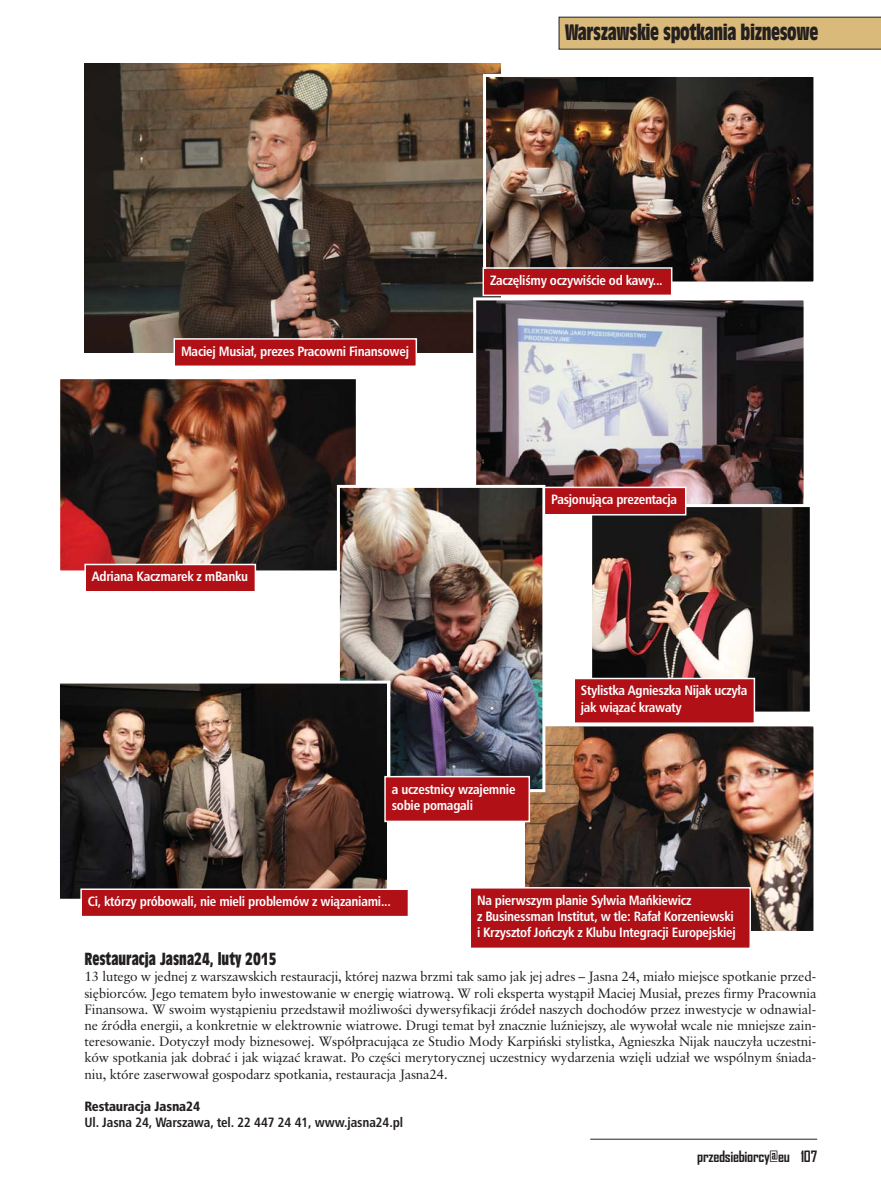
<style>
.page{position:relative;width:881px;height:1191px;background:#fff}
.page>*{position:absolute;margin:0;border:0;box-sizing:border-box;transform-origin:0 0}
.t1{font:21px "Incised 901 Bd Cn EU";letter-spacing:-.02em;color:#231f20}
.t2{font:16.5px "Incised 901 Bd Cn EU";color:#231f20}
.t3{font:700 15px "Agency FB";letter-spacing:-.02em;color:#231f20}
.t4{font:13.5px/16.2px "Classical Garamond TL";letter-spacing:-.01em;color:#231f20;text-align:justify}
.t5{font:700 13.5px/16.2px "Humnst 777 Cn EU";letter-spacing:-.02em;color:#fff}
.t6{font:700 13.5px "Humnst 777 Cn EU";letter-spacing:-.01em;color:#231f20}
.t7{font:13.5px "Humnst 777 Blk Cn EU";letter-spacing:-.01em;color:#231f20}
</style>
<div class="page">
<img style="left:84px;top:64px;width:416px;height:288px">
<img style="left:487px;top:78px;width:325px;height:202px">
<div style="left:483px;top:74px;width:333px;height:210px;border:3px solid #fff"></div>
<img style="left:61px;top:380px;width:294px;height:189px">
<div style="left:57px;top:376px;width:302px;height:197px;border:3px solid #fff"></div>
<img style="left:477px;top:301px;width:325px;height:203px">
<div style="left:473px;top:297px;width:333px;height:211px;border:3px solid #fff"></div>
<img style="left:593px;top:508px;width:215px;height:202px">
<div style="left:589px;top:504px;width:223px;height:210px;border:3px solid #fff"></div>
<img style="left:526px;top:727px;width:286px;height:203px">
<div style="left:522px;top:723px;width:294px;height:211px;border:3px solid #fff"></div>
<div style="left:175px;top:340px;width:240px;height:25px;background:#b01016"></div>
<div style="left:173px;top:338px;width:244px;height:29px;border:2px solid #fff"></div>
<div style="left:86px;top:565px;width:168px;height:26px;background:#b01016"></div>
<div style="left:84px;top:564px;width:172px;height:28px;border:2px solid #fff"></div>
<img style="left:341px;top:489px;width:200px;height:299px">
<div style="left:337px;top:485px;width:208px;height:307px;border:3px solid #fff"></div>
<img style="left:61px;top:684px;width:325px;height:213px">
<div style="left:57px;top:680px;width:333px;height:221px;border:3px solid #fff"></div>
<div style="left:484px;top:269px;width:186px;height:26px;background:#b01016"></div>
<div style="left:482px;top:267px;width:190px;height:29px;border:2px solid #fff"></div>
<div style="left:545px;top:488px;width:139px;height:26px;background:#b01016"></div>
<div style="left:543px;top:486px;width:143px;height:29px;border:2px solid #fff"></div>
<div style="left:574px;top:679px;width:179px;height:43px;background:#b01016"></div>
<div style="left:573px;top:678px;width:181px;height:46px;border:2px solid #fff"></div>
<div style="left:471px;top:888px;width:278px;height:59px;background:#b01016"></div>
<div style="left:469px;top:887px;width:281px;height:62px;border:2px solid #fff"></div>
<div style="left:82px;top:890px;width:325px;height:26px;background:#b01016"></div>
<div style="left:80px;top:888px;width:329px;height:29px;border:2px solid #fff"></div>
<div style="left:385px;top:777px;width:143px;height:43px;background:#b01016"></div>
<div style="left:384px;top:776px;width:146px;height:46px;border:2px solid #fff"></div>
<hr style="left:590px;top:1139px;width:226px;height:1px;background:#231f20">
<div style="left:558px;top:17px;width:322px;height:32px;background:#daba7a"></div>
<h1 class="t1" style="left:564px;top:24px;width:255px">Warszawskie spotkania biznesowe</h1>
<p class="t5" style="left:181px;top:344px;width:229px">Maciej Musiał, prezes Pracowni Finansowej</p>
<p class="t5" style="left:92px;top:569px;width:157px">Adriana Kaczmarek z mBanku</p>
<p class="t5" style="left:490px;top:273px;width:174px">Zaczęliśmy oczywiście od kawy...</p>
<p class="t5" style="left:551px;top:492px;width:127px">Pasjonująca prezentacja</p>
<p class="t5" style="left:580px;top:683px;width:168px">Stylistka Agnieszka Nijak uczyła jak wiązać krawaty</p>
<p class="t5" style="left:391px;top:782px;width:125px">a uczestnicy wzajemnie sobie pomagali</p>
<p class="t5" style="left:88px;top:894px;width:304px">Ci, którzy próbowali, nie mieli problemów z wiązaniami...</p>
<p class="t5" style="left:477px;top:893px;width:260px">Na pierwszym planie Sylwia Mańkiewicz<br>z Businessman Institut, w tle: Rafał Korzeniewski i Krzysztof Jończyk z Klubu Integracji Europejskiej</p>
<p class="t2" style="left:84px;top:953px;width:194px">Restauracja Jasna24, luty 2015</p>
<p class="t4" style="left:84px;top:969px;width:733px">13 lutego w jednej z warszawskich restauracji, której nazwa brzmi tak samo jak jej adres – Jasna 24, miało miejsce spotkanie przed&shy;siębiorców. Jego tematem było inwestowanie w energię wiatrową. W roli eksperta wystąpił Maciej Musiał, prezes firmy Pracownia Finansowa. W swoim wystąpieniu przedstawił możliwości dywersyfikacji źródeł naszych dochodów przez inwestycje w odnawial&shy;ne źródła energii, a konkretnie w elektrownie wiatrowe. Drugi temat był znacznie luźniejszy, ale wywołał wcale nie mniejsze zain&shy;teresowanie. Dotyczył mody biznesowej. Współpracująca ze Studio Mody Karpiński stylistka, Agnieszka Nijak nauczyła uczestni&shy;ków spotkania jak dobrać i jak wiązać krawat. Po części merytorycznej uczestnicy wydarzenia wzięli udział we wspólnym śniada&shy;niu, które zaserwował gospodarz spotkania, restauracja Jasna24.</p>
<p class="t7" style="left:84px;top:1101px;width:117px">Restauracja Jasna24</p>
<p class="t6" style="left:84px;top:1117px;width:320px">Ul. Jasna 24, Warszawa, tel. 22 447 24 41, www.jasna24.pl</p>
<p class="t3" style="left:697px;top:1148px;width:121px">przedsiebiorcy@eu 107</p>
</div>
